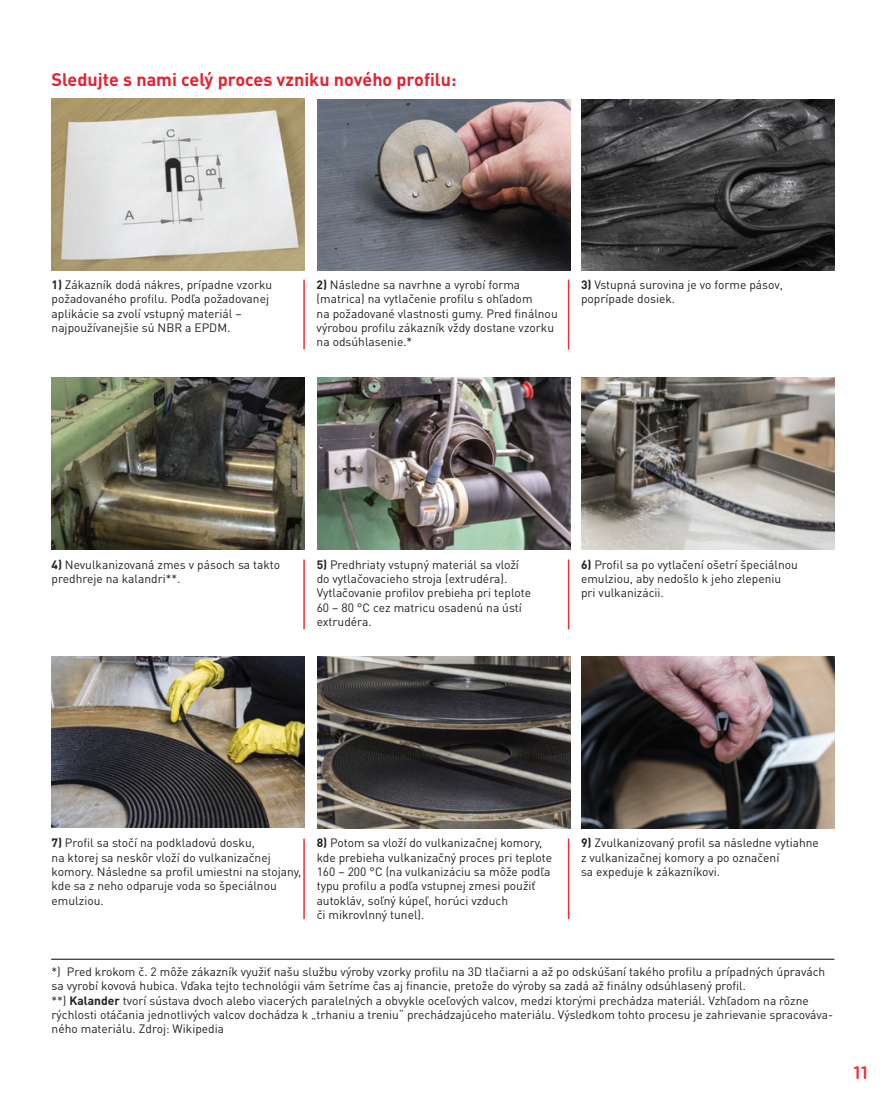
<style>
.page{position:relative;width:893px;height:1106px;background:#fff}
.page>*{position:absolute;margin:0;border:0;box-sizing:border-box;transform-origin:0 0}
.t1{font:700 18px "DIN Pro";color:#e6222f}
.t2{font:500 18px "Gotham Rounded";color:#eb2f3b}
.t3{font:12px/14.4px "DIN Pro";color:#231f20}
.s1{font-weight:700}
</style>
<div class="page">
<img style="left:52px;top:99px;width:253px;height:172px">
<img style="left:317px;top:99px;width:253px;height:172px">
<img style="left:581px;top:99px;width:253px;height:172px">
<img style="left:52px;top:377px;width:253px;height:172px">
<img style="left:317px;top:377px;width:253px;height:172px">
<img style="left:581px;top:377px;width:253px;height:172px">
<img style="left:52px;top:656px;width:253px;height:172px">
<img style="left:317px;top:656px;width:253px;height:172px">
<img style="left:581px;top:656px;width:253px;height:172px">
<hr style="left:51px;top:958px;width:784px;height:1px;background:#231f20">
<hr style="left:303px;top:559px;width:2px;height:70px;background:#eb2f3b">
<hr style="left:568px;top:559px;width:1px;height:70px;background:#eb2f3b">
<hr style="left:303px;top:279px;width:2px;height:71px;background:#eb2f3b">
<hr style="left:568px;top:279px;width:1px;height:71px;background:#eb2f3b">
<hr style="left:303px;top:838px;width:2px;height:81px;background:#eb2f3b">
<hr style="left:568px;top:838px;width:1px;height:81px;background:#eb2f3b">
<h1 class="t1" style="left:52px;top:67px;width:406px">Sledujte s nami celý proces vzniku nového profilu:</h1>
<p class="t3" style="left:52px;top:277px;width:222px"><span class="s1">1)</span> Zákazník dodá nákres, prípadne vzorku požadovaného profilu. Podľa požadovanej aplikácie sa zvolí vstupný materiál – najpoužívanejšie sú NBR a EPDM.</p>
<p class="t3" style="left:317px;top:277px;width:243px"><span class="s1">2)</span> Následne sa navrhne a vyrobí forma (matrica) na vytlačenie profilu s ohľadom<br>na požadované vlastnosti gumy. Pred finálnou výrobou profilu zákazník vždy dostane vzorku na odsúhlasenie.*</p>
<p class="t3" style="left:581px;top:277px;width:203px"><span class="s1">3)</span> Vstupná surovina je vo forme pásov, poprípade dosiek.</p>
<p class="t3" style="left:52px;top:556px;width:230px"><span class="s1">4)</span> Nevulkanizovaná zmes v pásoch sa takto predhreje na kalandri**.</p>
<p class="t3" style="left:317px;top:556px;width:216px"><span class="s1">5)</span> Predhriaty vstupný materiál sa vloží do vytlačovacieho stroja (extrudéra).<br>Vytlačovanie profilov prebieha pri teplote 60 – 80 °C cez matricu osadenú na ústí extrudéra.</p>
<p class="t3" style="left:581px;top:556px;width:218px"><span class="s1">6)</span> Profil sa po vytlačení ošetrí špeciálnou emulziou, aby nedošlo k jeho zlepeniu pri vulkanizácii.</p>
<p class="t3" style="left:52px;top:835px;width:251px"><span class="s1">7)</span> Profil sa stočí na podkladovú dosku,<br>na ktorej sa neskôr vloží do vulkanizačnej komory. Následne sa profil umiestni na stojany, kde sa z neho odparuje voda so špeciálnou emulziou.</p>
<p class="t3" style="left:317px;top:835px;width:237px"><span class="s1">8)</span> Potom sa vloží do vulkanizačnej komory, kde prebieha vulkanizačný proces pri teplote 160 – 200 °C (na vulkanizáciu sa môže podľa typu profilu a podľa vstupnej zmesi použiť autokláv, soľný kúpeľ, horúci vzduch<br>či mikrovlnný tunel).</p>
<p class="t3" style="left:581px;top:835px;width:239px"><span class="s1">9)</span> Zvulkanizovaný profil sa následne vytiahne z vulkanizačnej komory a po označení<br>sa expeduje k zákazníkovi.</p>
<p class="t3" style="left:52px;top:963px;width:783px">*) Pred krokom č. 2 môže zákazník využiť našu službu výroby vzorky profilu na 3D tlačiarni a až po odskúšaní takého profilu a prípadných úpravách sa vyrobí kovová hubica. Vďaka tejto technológii vám šetríme čas aj financie, pretože do výroby sa zadá až finálny odsúhlasený profil.<br>**) <span class="s1">Kalander</span> tvorí sústava dvoch alebo viacerých paralelných a obvykle oceľových valcov, medzi ktorými prechádza materiál. Vzhľadom na rôzne rýchlosti otáčania jednotlivých valcov dochádza k „trhaniu a treniu“ prechádzajúceho materiálu. Výsledkom tohto procesu je zahrievanie spracováva&shy;ného materiálu. Zdroj: Wikipedia</p>
<h1 class="t2" style="left:854px;top:1060px;width:16px">11</h1>
</div>
